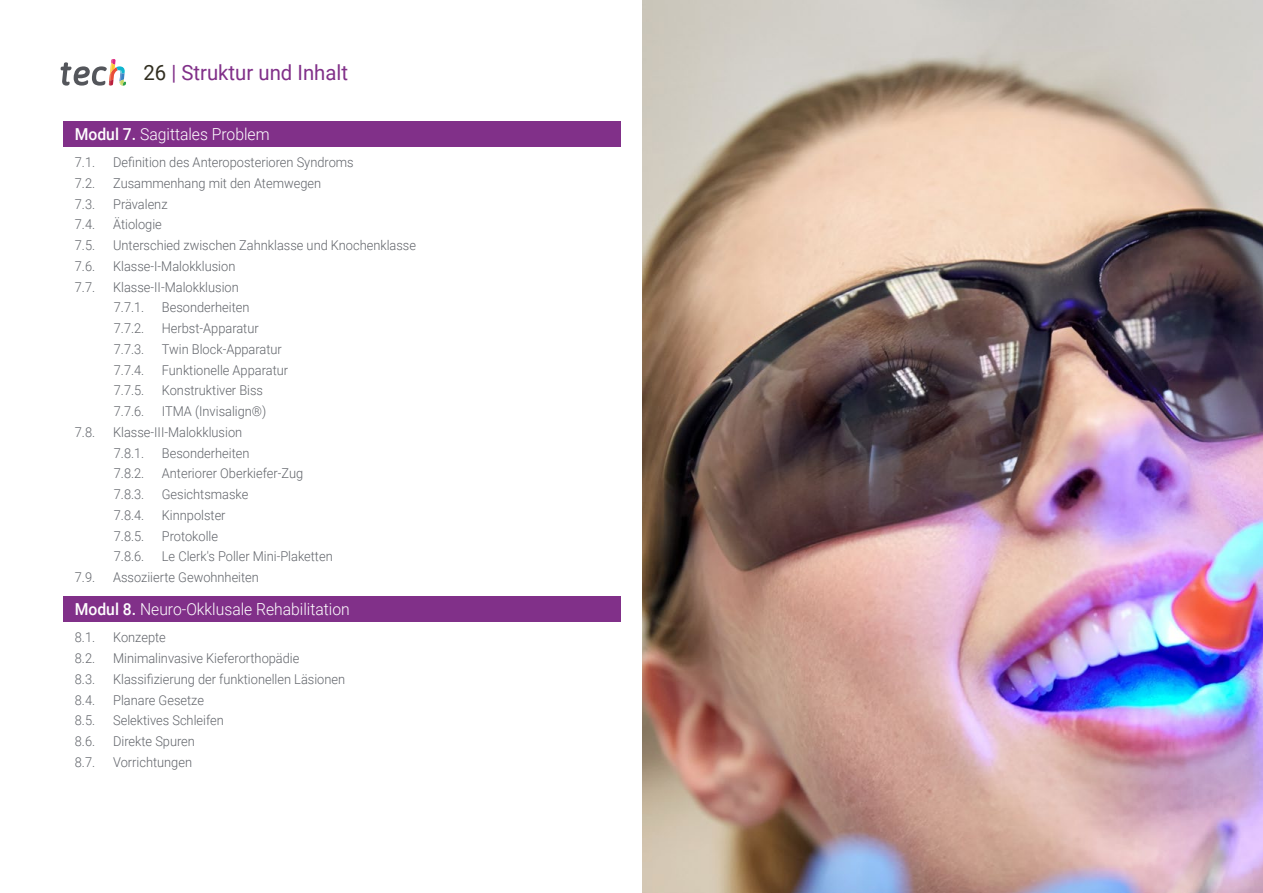
<style>
.page{position:relative;width:1263px;height:893px;background:#fff}
.page>*{position:absolute;margin:0;border:0;box-sizing:border-box;transform-origin:0 0}
.t1{font:21px "Roboto";color:#813089}
.t2{font:300 16.5px "Roboto";color:#fff;scale:.95 1}
.t3{font:300 13.5px/20.7px "Roboto";color:#61646a;scale:.95 1}
.s1{color:#312e20}
.s2{font-weight:500}
</style>
<div class="page">
<div style="left:64px;top:121px;width:557px;height:25px;background:#813089"></div>
<div style="left:64px;top:596px;width:557px;height:25px;background:#813089"></div>
<svg style="left:61px;top:59px;width:65px;height:27px"></svg>
<img style="left:642px;top:0;width:621px;height:893px">
<h1 class="t1" style="left:144px;top:57px;width:206px"><span class="s1">26</span> | Struktur und Inhalt</h1>
<p class="t2" style="left:75px;top:123px;width:206px"><span class="s2">Modul 7.</span> Sagittales Problem</p>
<p class="t3" style="left:75px;top:151px;width:23px">7.1.</p>
<p class="t3" style="left:113px;top:151px;width:255px">Definition des Anteroposterioren Syndroms</p>
<p class="t3" style="left:75px;top:172px;width:23px">7.2.</p>
<p class="t3" style="left:113px;top:172px;width:220px">Zusammenhang mit den Atemwegen</p>
<p class="t3" style="left:75px;top:193px;width:23px">7.3.</p>
<p class="t3" style="left:113px;top:193px;width:59px">Prävalenz</p>
<p class="t3" style="left:75px;top:214px;width:23px">7.4.</p>
<p class="t3" style="left:113px;top:214px;width:53px">Ätiologie</p>
<p class="t3" style="left:75px;top:234px;width:23px">7.5.</p>
<p class="t3" style="left:113px;top:234px;width:320px">Unterschied zwischen Zahnklasse und Knochenklasse</p>
<p class="t3" style="left:75px;top:255px;width:23px">7.6.</p>
<p class="t3" style="left:113px;top:255px;width:130px">Klasse-I-Malokklusion</p>
<p class="t3" style="left:75px;top:276px;width:23px">7.7.</p>
<p class="t3" style="left:113px;top:276px;width:134px">Klasse-II-Malokklusion<br>7.7.1.</p>
<p class="t3" style="left:162px;top:297px;width:94px">Besonderheiten</p>
<p class="t3" style="left:114px;top:317px;width:34px">7.7.2.</p>
<p class="t3" style="left:162px;top:317px;width:103px">Herbst-Apparatur</p>
<p class="t3" style="left:114px;top:338px;width:34px">7.7.3.</p>
<p class="t3" style="left:162px;top:338px;width:128px">Twin Block-Apparatur</p>
<p class="t3" style="left:114px;top:359px;width:34px">7.7.4.</p>
<p class="t3" style="left:162px;top:359px;width:134px">Funktionelle Apparatur</p>
<p class="t3" style="left:114px;top:380px;width:34px">7.7.5.</p>
<p class="t3" style="left:162px;top:380px;width:108px">Konstruktiver Biss</p>
<p class="t3" style="left:114px;top:400px;width:34px">7.7.6.</p>
<p class="t3" style="left:162px;top:400px;width:112px">ITMA (Invisalign®)</p>
<p class="t3" style="left:75px;top:421px;width:23px">7.8.</p>
<p class="t3" style="left:113px;top:421px;width:137px">Klasse-III-Malokklusion<br>7.8.1.</p>
<p class="t3" style="left:162px;top:442px;width:94px">Besonderheiten</p>
<p class="t3" style="left:114px;top:463px;width:34px">7.8.2.</p>
<p class="t3" style="left:162px;top:463px;width:150px">Anteriorer Oberkiefer-Zug</p>
<p class="t3" style="left:114px;top:483px;width:34px">7.8.3.</p>
<p class="t3" style="left:162px;top:483px;width:93px">Gesichtsmaske</p>
<p class="t3" style="left:114px;top:504px;width:34px">7.8.4.</p>
<p class="t3" style="left:162px;top:504px;width:69px">Kinnpolster</p>
<p class="t3" style="left:114px;top:525px;width:34px">7.8.5.</p>
<p class="t3" style="left:162px;top:525px;width:61px">Protokolle</p>
<p class="t3" style="left:114px;top:546px;width:34px">7.8.6.</p>
<p class="t3" style="left:162px;top:546px;width:181px">Le Clerk's Poller Mini-Plaketten</p>
<p class="t3" style="left:75px;top:566px;width:23px">7.9.</p>
<p class="t3" style="left:113px;top:566px;width:155px">Assoziierte Gewohnheiten</p>
<p class="t2" style="left:75px;top:598px;width:291px"><span class="s2">Modul 8.</span> Neuro-Okklusale Rehabilitation</p>
<p class="t3" style="left:75px;top:627px;width:23px">8.1.</p>
<p class="t3" style="left:113px;top:627px;width:57px">Konzepte</p>
<p class="t3" style="left:75px;top:647px;width:23px">8.2.</p>
<p class="t3" style="left:113px;top:647px;width:198px">Minimalinvasive Kieferorthopädie</p>
<p class="t3" style="left:75px;top:668px;width:23px">8.3.</p>
<p class="t3" style="left:113px;top:668px;width:246px">Klassifizierung der funktionellen Läsionen</p>
<p class="t3" style="left:75px;top:689px;width:23px">8.4.</p>
<p class="t3" style="left:113px;top:689px;width:97px">Planare Gesetze</p>
<p class="t3" style="left:75px;top:710px;width:23px">8.5.</p>
<p class="t3" style="left:113px;top:710px;width:118px">Selektives Schleifen</p>
<p class="t3" style="left:75px;top:730px;width:23px">8.6.</p>
<p class="t3" style="left:113px;top:730px;width:88px">Direkte Spuren</p>
<p class="t3" style="left:75px;top:751px;width:23px">8.7.</p>
<p class="t3" style="left:113px;top:751px;width:85px">Vorrichtungen</p>
</div>
